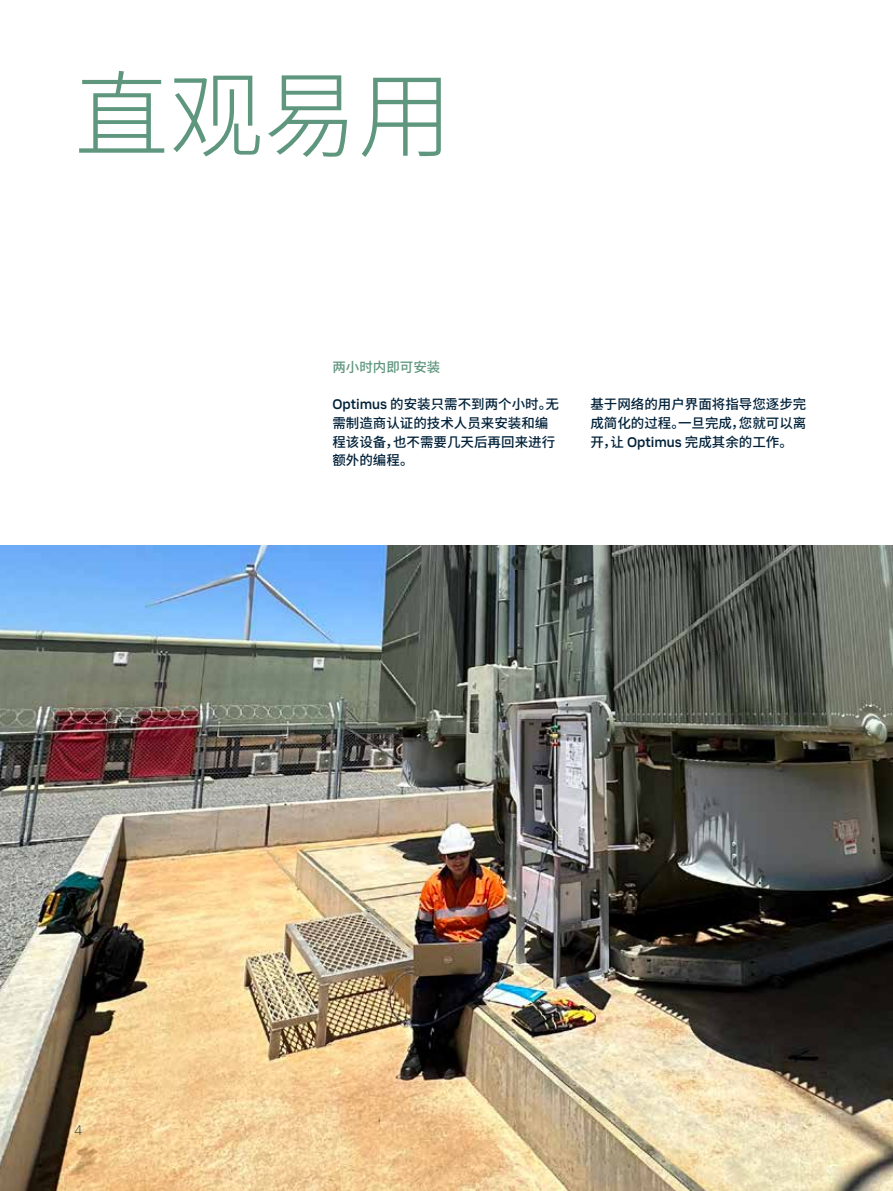
<style>
.page{position:relative;width:893px;height:1191px;background:#fff}
.page>*{position:absolute;margin:0;border:0;box-sizing:border-box;transform-origin:0 0}
.t1{font:300 94.5px "Source Han Sans CN";color:#5e967e}
.t2{font:500 13.5px/18.6px "Source Han Sans CN";color:#002139}
.t3{font:500 13.5px "Source Han Sans CN";color:#5e967e}
.t4{font:300 13.5px "Vaisala Sans";color:#343a40}
.s1{font-family:"Vaisala Sans"}
</style>
<div class="page">
<img style="left:0;top:546px;width:893px;height:645px">
<h1 class="t1" style="left:74px;top:62px;width:379px">直观易用</h1>
<p class="t3" style="left:332px;top:359px;width:109px">两小时内即可安装</p>
<p class="t2" style="left:332px;top:395px;width:228px"><span class="s1">Optimus</span> 的安装只需不到两个小时。无需制造商认证的技术人员来安装和编程该设备，也不需要几天后再回来进行额外的编程。</p>
<p class="t2" style="left:590px;top:395px;width:218px;text-align:justify">基于网络的用户界面将指导您逐步完成简化的过程。一旦完成，您就可以离开，让 <span class="s1">Optimus</span> 完成其余的工作。</p>
<p class="t4" style="left:74px;top:1121px;width:9px">4</p>
</div>
